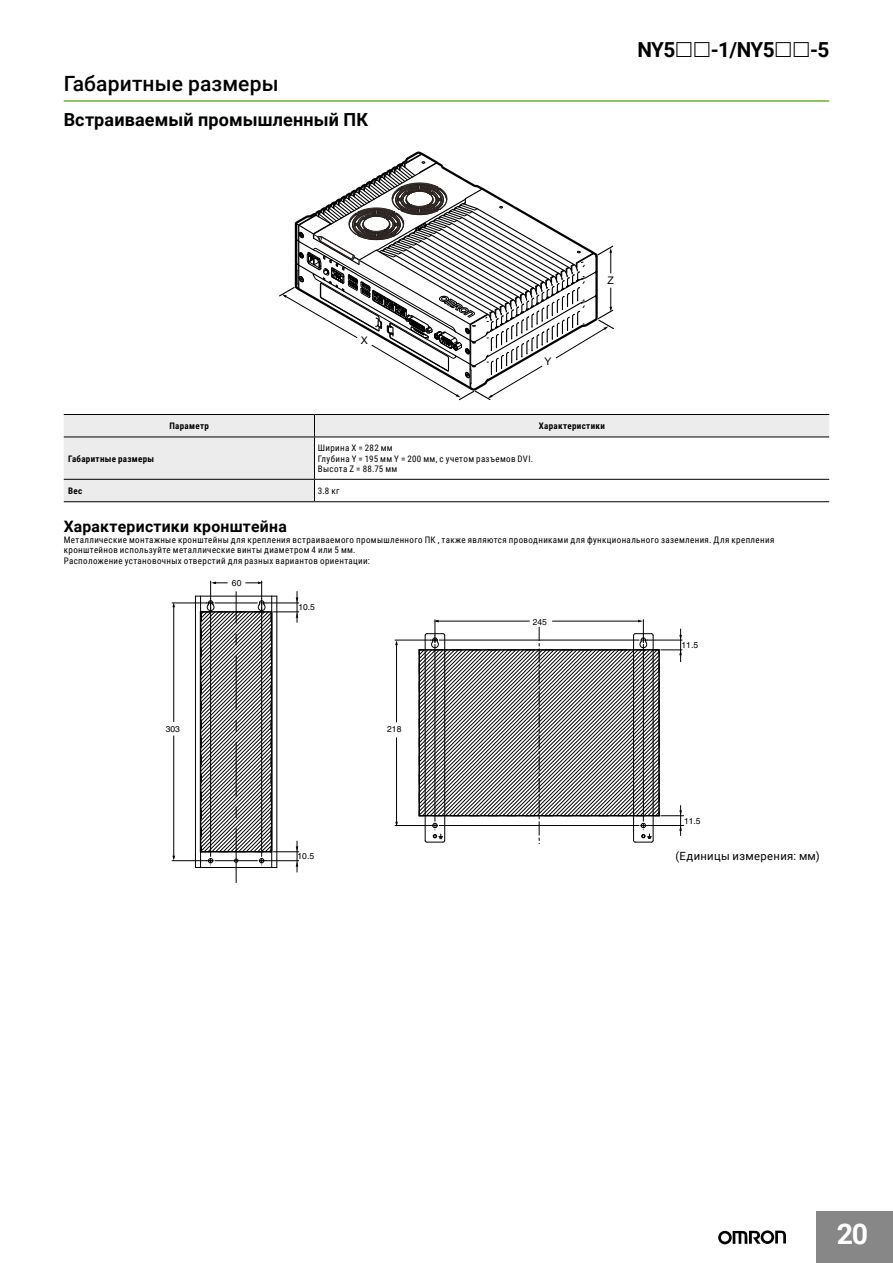
<style>
.page{position:relative;width:893px;height:1263px;background:#fff}
.page>*{position:absolute;margin:0;border:0;box-sizing:border-box;transform-origin:0 0}
.t1{font:700 28.5px "Roboto";color:#fff}
.t2{font:500 21px "Roboto";letter-spacing:.01em;color:#000}
.t3{font:700 20.7px "Roboto";letter-spacing:-.03em;color:#000}
.t4{font:700 18px "Roboto";letter-spacing:.01em;color:#000}
.t5{font:700 15.75px "Roboto";letter-spacing:.015em;color:#000}
.t6{font:11.25px "Roboto";letter-spacing:.03em;color:#000}
.t7{font:10.5px "Arial";color:#000}
.t8{font:9px/10.8px "Roboto Condensed";letter-spacing:.04em;color:#000}
.t9{font:700 9px "Roboto Condensed";letter-spacing:.035em;color:#000}
.t10{font:8.55px "Helvetica";color:#000}
</style>
<div class="page">
<div style="left:816px;top:1211px;width:77px;height:52px;background:#868786"></div>
<svg style="left:718px;top:1230px;width:68px;height:14px"></svg>
<hr style="left:64px;top:100px;width:765px;height:2px;background:#67b42a">
<svg style="left:279px;top:153px;width:335px;height:247px"></svg>
<svg style="left:64px;top:415px;width:765px;height:86px;fill:#ececec"></svg>
<svg style="left:314px;top:415px;width:1px;height:22px"></svg>
<hr style="left:64px;top:479px;width:250px;height:1px;background:#000">
<hr style="left:314px;top:479px;width:515px;height:1px;background:#000">
<hr style="left:314px;top:501px;width:515px;height:1px;background:#000">
<hr style="left:64px;top:414px;width:250px;height:1px;background:#000">
<hr style="left:314px;top:414px;width:515px;height:1px;background:#000">
<hr style="left:314px;top:437px;width:515px;height:1px;background:#000">
<hr style="left:64px;top:437px;width:250px;height:1px;background:#000">
<hr style="left:314px;top:437px;width:1px;height:42px;background:#000">
<svg style="left:314px;top:480px;width:1px;height:21px"></svg>
<hr style="left:64px;top:501px;width:250px;height:1px;background:#000">
<hr style="left:210px;top:581px;width:1px;height:30px;background:#000">
<hr style="left:261px;top:581px;width:1px;height:30px;background:#000">
<hr style="left:172px;top:603px;width:41px;height:1px;background:#000">
<hr style="left:172px;top:860px;width:41px;height:1px;background:#000">
<hr style="left:395px;top:640px;width:43px;height:1px;background:#000">
<hr style="left:395px;top:825px;width:43px;height:1px;background:#000">
<svg style="left:195px;top:592px;width:104px;height:290px"></svg>
<hr style="left:297px;top:591px;width:1px;height:32px;background:#000">
<hr style="left:396px;top:644px;width:1px;height:78px;background:#000">
<svg style="left:395px;top:640px;width:3px;height:5px"></svg>
<hr style="left:396px;top:737px;width:1px;height:87px;background:#000">
<hr style="left:173px;top:606px;width:1px;height:116px;background:#000">
<svg style="left:172px;top:602px;width:3px;height:5px"></svg>
<hr style="left:173px;top:735px;width:1px;height:123px;background:#000">
<svg style="left:245px;top:581px;width:18px;height:3px"></svg>
<svg style="left:211px;top:581px;width:17px;height:3px"></svg>
<svg style="left:419px;top:620px;width:265px;height:224px"></svg>
<hr style="left:436px;top:621px;width:94px;height:1px;background:#000">
<h2 class="t2" style="left:64px;top:69px;width:216px">Габаритные размеры</h2>
<h3 class="t4" style="left:64px;top:107px;width:306px">Встраиваемый промышленный ПК</h3>
<h3 class="t3" style="left:637px;top:35px;width:39px">NY5</h3>
<h3 class="t3" style="left:711px;top:35px;width:66px">-1/NY5</h3>
<h3 class="t3" style="left:810px;top:35px;width:21px">-5</h3>
<p class="t7" style="left:361px;top:333px;width:9px">X</p>
<p class="t7" style="left:544px;top:354px;width:9px">Y</p>
<p class="t7" style="left:608px;top:273px;width:8px">Z</p>
<p class="t9" style="left:169px;top:420px;width:41px">Параметр</p>
<p class="t9" style="left:539px;top:420px;width:68px">Характеристики</p>
<p class="t9" style="left:68px;top:452px;width:88px">Габаритные размеры</p>
<p class="t8" style="left:318px;top:442px;width:217px">Ширина X = 282 мм<br>Глубина Y = 195 мм Y = 200 мм, с учетом разъемов DVI.<br>Высота Z = 88.75 мм</p>
<p class="t9" style="left:68px;top:484px;width:16px">Вес</p>
<p class="t8" style="left:318px;top:485px;width:23px">3.8 кг</p>
<h3 class="t5" style="left:64px;top:515px;width:225px">Характеристики кронштейна</h3>
<p class="t8" style="left:64px;top:534px;width:712px">Металлические монтажные кронштейны для крепления встраиваемого промышленного ПК , также являются проводниками для функционального заземления. Для крепления кронштейнов используйте металлические винты диаметром 4 или 5 мм.<br>Расположение установочных отверстий для разных вариантов ориентации:</p>
<p class="t10" style="left:232px;top:578px;width:11px">60</p>
<p class="t10" style="left:166px;top:724px;width:16px">303</p>
<p class="t10" style="left:298px;top:602px;width:18px">10.5</p>
<p class="t10" style="left:298px;top:851px;width:18px">10.5</p>
<p class="t10" style="left:387px;top:724px;width:16px">218</p>
<p class="t10" style="left:533px;top:617px;width:16px">245</p>
<p class="t10" style="left:682px;top:640px;width:18px">11.5</p>
<p class="t10" style="left:684px;top:816px;width:18px">11.5</p>
<p class="t6" style="left:675px;top:848px;width:146px">(Единицы измерения: мм)</p>
<p class="t10" style="left:684px;top:854px;width:18px">11.5</p>
<h1 class="t1" style="left:837px;top:1214px;width:33px">20</h1>
</div>
